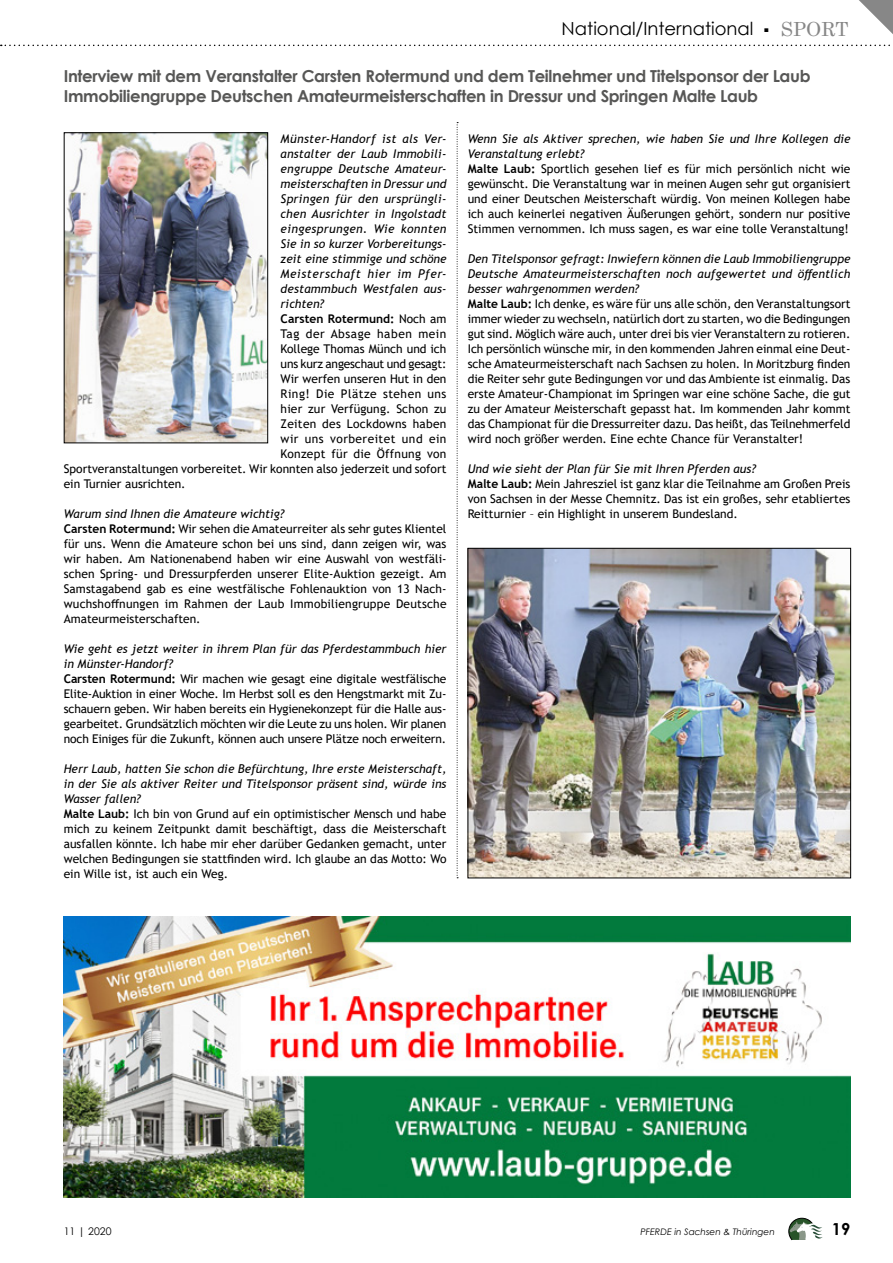
<style>
.page{position:relative;width:893px;height:1263px;background:#fff}
.page>*{position:absolute;margin:0;border:0;box-sizing:border-box;transform-origin:0 0}
.t1{font:18px "Century Gothic";color:#000}
.t2{font:700 16.5px/19.8px "Century Gothic";letter-spacing:-.02em;color:#575756}
.t3{font:700 16.5px "Century Gothic";color:#000}
.t4{font:12px/15px "Trebuchet MS";color:#000}
.t5{font:italic 12px "Trebuchet MS";letter-spacing:.015em;color:#000}
.t6{font:12px "Trebuchet MS";letter-spacing:.04em;color:#000}
.t7{font:italic 12px "Trebuchet MS";letter-spacing:.045em;color:#000}
.t8{font:700 12px "Trebuchet MS";color:#000}
.t9{font:12px "Trebuchet MS";letter-spacing:.02em;color:#000}
.t10{font:12px "Trebuchet MS";letter-spacing:.025em;color:#000}
.t11{font:12px "Trebuchet MS";letter-spacing:.045em;color:#000}
.t12{font:10.5px "Century Gothic";color:#000}
.t13{font:italic 9px "Century Gothic";color:#000}
.s1{font-family:"Century";font-size:19.5px;color:#878787}
.s2{font-weight:400}
.s3{font-style:italic}
.s4{font-weight:700}
</style>
<div class="page">
<svg style="left:1px;top:0;width:892px;height:47px"></svg>
<svg style="left:788px;top:1217px;width:35px;height:24px"></svg>
<img style="left:66px;top:135px;width:200px;height:306px">
<div style="left:64px;top:133px;width:204px;height:310px;border:1px solid #000"></div>
<img style="left:64px;top:916px;width:786px;height:281px">
<svg style="left:457px;top:122px;width:1px;height:756px"></svg>
<img style="left:470px;top:550px;width:379px;height:326px">
<div style="left:468px;top:548px;width:383px;height:330px;border:1px solid #000"></div>
<h1 class="t1" style="left:562px;top:16px;width:288px">National/International <sup>.</sup> <span class="s1">SPORT</span></h1>
<h2 class="t2" style="left:64px;top:66px;width:748px">Interview mit dem Veranstalter Carsten Rotermund und dem Teilnehmer und Titelsponsor der Laub<br>Immobiliengruppe Deutschen Amateurmeisterschaften in Dressur und Springen Malte Laub</h2>
<p class="t5" style="left:281px;top:131px;width:167px">Münster-Handorf ist als Ver-</p>
<p class="t5" style="left:281px;top:146px;width:167px">anstalter der Laub Immobili-</p>
<p class="t5" style="left:281px;top:161px;width:167px">engruppe Deutsche Amateur-</p>
<p class="t5" style="left:281px;top:176px;width:167px">meisterschaften in Dressur und</p>
<p class="t5" style="left:281px;top:191px;width:167px">Springen für den ursprüngli-</p>
<p class="t5" style="left:281px;top:206px;width:167px">chen Ausrichter in Ingolstadt</p>
<p class="t5" style="left:281px;top:221px;width:167px">eingesprungen. Wie konnten</p>
<p class="t5" style="left:281px;top:236px;width:167px">Sie in so kurzer Vorbereitungs-</p>
<p class="t5" style="left:281px;top:251px;width:167px">zeit eine stimmige und schöne</p>
<p class="t7" style="left:281px;top:266px;width:167px">Meisterschaft hier im Pfer-</p>
<p class="t5" style="left:281px;top:281px;width:167px">destammbuch Westfalen aus-</p>
<p class="t5" style="left:281px;top:296px;width:45px">richten?</p>
<p class="t8" style="left:281px;top:311px;width:167px">Carsten Rotermund: <span class="s2">Noch am</span></p>
<p class="t11" style="left:281px;top:326px;width:167px">Tag der Absage haben mein</p>
<p class="t4" style="left:281px;top:341px;width:167px">Kollege Thomas Münch und ich</p>
<p class="t4" style="left:281px;top:356px;width:167px">uns kurz angeschaut und gesagt:</p>
<p class="t4" style="left:281px;top:371px;width:167px">Wir werfen unseren Hut in den</p>
<p class="t6" style="left:281px;top:386px;width:167px">Ring! Die Plätze stehen uns</p>
<p class="t4" style="left:281px;top:401px;width:167px">hier zur Verfügung. Schon zu</p>
<p class="t9" style="left:281px;top:416px;width:167px">Zeiten des Lockdowns haben</p>
<p class="t6" style="left:281px;top:431px;width:167px">wir uns vorbereitet und ein</p>
<p class="t10" style="left:281px;top:446px;width:167px">Konzept für die Öffnung von</p>
<p class="t4" style="left:64px;top:461px;width:384px">Sportveranstaltungen vorbereitet. Wir konnten also jederzeit und sofort</p>
<p class="t4" style="left:64px;top:476px;width:123px">ein Turnier ausrichten.</p>
<p class="t4" style="left:64px;top:506px;width:384px"><span class="s3">Warum sind Ihnen die Amateure wichtig?<br></span><span class="s4">Carsten Rotermund:</span> Wir sehen die Amateurreiter als sehr gutes Klientel für uns. Wenn die Amateure schon bei uns sind, dann zeigen wir, was wir haben. Am Nationenabend haben wir eine Auswahl von westfäli&shy;schen Spring- und Dressurpferden unserer Elite-Auktion gezeigt. Am Samstagabend gab es eine westfälische Fohlenauktion von 13 Nach&shy;wuchshoffnungen im Rahmen der Laub Immobiliengruppe Deutsche Amateurmeisterschaften.</p>
<p class="t4" style="left:64px;top:641px;width:384px"><span class="s3">Wie geht es jetzt weiter in ihrem Plan für das Pferdestammbuch hier in Münster-Handorf?<br></span><span class="s4">Carsten Rotermund:</span> Wir machen wie gesagt eine digitale westfälische Elite-Auktion in einer Woche. Im Herbst soll es den Hengstmarkt mit Zu&shy;schauern geben. Wir haben bereits ein Hygienekonzept für die Halle aus&shy;gearbeitet. Grundsätzlich möchten wir die Leute zu uns holen. Wir planen noch Einiges für die Zukunft, können auch unsere Plätze noch erweitern.</p>
<p class="t4" style="left:64px;top:761px;width:384px"><span class="s3">Herr Laub, hatten Sie schon die Befürchtung, Ihre erste Meisterschaft, in der Sie als aktiver Reiter und Titelsponsor präsent sind, würde ins Wasser fallen?<br></span><span class="s4">Malte Laub:</span> Ich bin von Grund auf ein optimistischer Mensch und habe mich zu keinem Zeitpunkt damit beschäftigt, dass die Meisterschaft ausfallen könnte. Ich habe mir eher darüber Gedanken gemacht, unter welchen Bedingungen sie stattfinden wird. Ich glaube an das Motto: Wo ein Wille ist, ist auch ein Weg.</p>
<p class="t4" style="left:468px;top:131px;width:384px"><span class="s3">Wenn Sie als Aktiver sprechen, wie haben Sie und Ihre Kollegen die Veranstaltung erlebt?<br></span><span class="s4">Malte Laub:</span> Sportlich gesehen lief es für mich persönlich nicht wie gewünscht. Die Veranstaltung war in meinen Augen sehr gut organisiert und einer Deutschen Meisterschaft würdig. Von meinen Kollegen habe ich auch keinerlei negativen Äußerungen gehört, sondern nur positive Stimmen vernommen. Ich muss sagen, es war eine tolle Veranstaltung!</p>
<p class="t4" style="left:468px;top:251px;width:384px"><span class="s3">Den Titelsponsor gefragt: Inwiefern können die Laub Immobiliengruppe Deutsche Amateurmeisterschaften noch aufgewertet und öffentlich besser wahrgenommen werden?<br></span><span class="s4">Malte Laub:</span> Ich denke, es wäre für uns alle schön, den Veranstaltungsort immer wieder zu wechseln, natürlich dort zu starten, wo die Bedingungen gut sind. Möglich wäre auch, unter drei bis vier Veranstaltern zu rotieren.<br>Ich persönlich wünsche mir, in den kommenden Jahren einmal eine Deut&shy;sche Amateurmeisterschaft nach Sachsen zu holen. In Moritzburg finden die Reiter sehr gute Bedingungen vor und das Ambiente ist einmalig. Das erste Amateur-Championat im Springen war eine schöne Sache, die gut zu der Amateur Meisterschaft gepasst hat. Im kommenden Jahr kommt das Championat für die Dressurreiter dazu. Das heißt, das Teilnehmerfeld wird noch größer werden. Eine echte Chance für Veranstalter!</p>
<p class="t4" style="left:468px;top:461px;width:384px"><span class="s3">Und wie sieht der Plan für Sie mit Ihren Pferden aus?<br></span><span class="s4">Malte Laub:</span> Mein Jahresziel ist ganz klar die Teilnahme am Großen Preis von Sachsen in der Messe Chemnitz. Das ist ein großes, sehr etabliertes Reitturnier – ein Highlight in unserem Bundesland.</p>
<p class="t12" style="left:64px;top:1224px;width:49px">11 | 2020</p>
<p class="t13" style="left:640px;top:1225px;width:136px">PFERDE in Sachsen &amp; Thüringen</p>
<h2 class="t3" style="left:832px;top:1216px;width:20px">19</h2>
</div>
